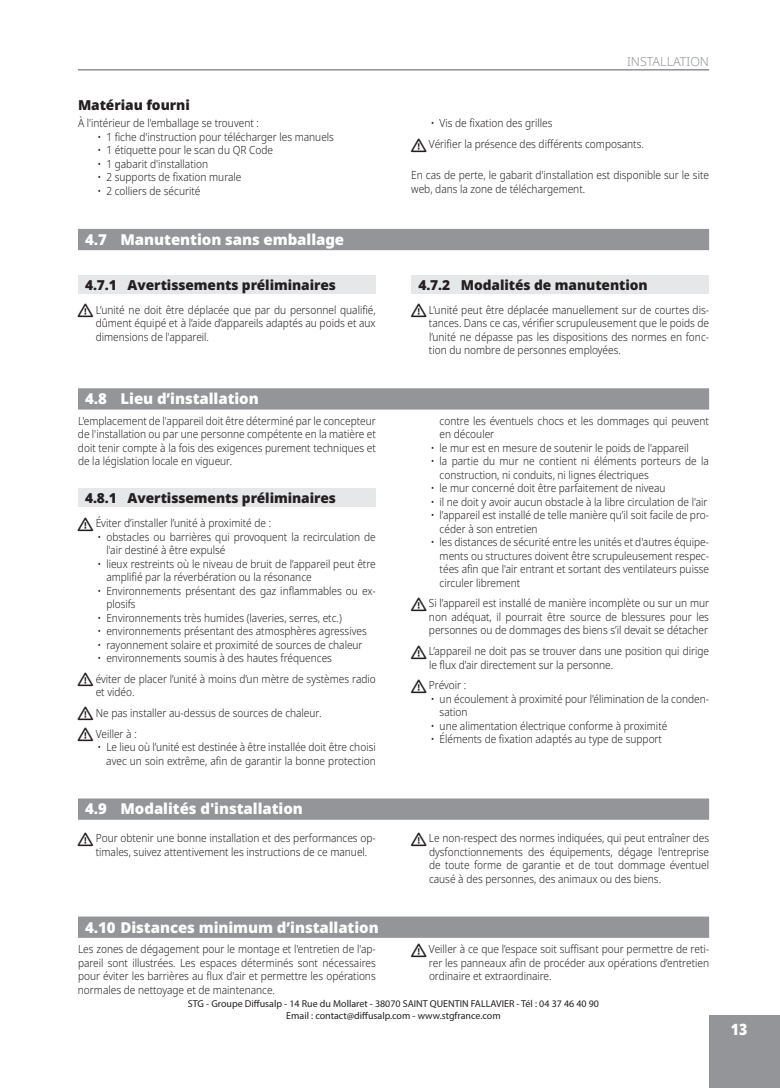
<style>
.page{position:relative;width:780px;height:1088px;background:#fff}
.page>*{position:absolute;margin:0;border:0;box-sizing:border-box;transform-origin:0 0}
.t1{font:900 15.62px "Noto Sans";color:#fff;scale:.9 1}
.t2{font:900 15px "Noto Sans";letter-spacing:-.005em;color:#fff}
.t3{font:900 13.75px "Noto Sans";letter-spacing:-.005em;color:#231f20}
.t4{font:300 12.5px "Noto Sans";color:#939598}
.t5{font:300 11.25px/13.5px "Noto Sans";color:#231f20;scale:.9 1}
.t6{font:10px/12px "Myriad Pro";color:#231f20;text-align:center}
</style>
<div class="page">
<div style="left:709px;top:1015px;width:71px;height:73px;background:#939598"></div>
<hr style="left:78px;top:69px;width:631px;height:1px;background:#939598">
<div style="left:78px;top:230px;width:631px;height:20px;background:#939598"></div>
<div style="left:78px;top:229px;width:631px;height:20px;background:#939598"></div>
<div style="left:78px;top:275px;width:298px;height:19px;background:#e6e7e9"></div>
<div style="left:411px;top:275px;width:298px;height:19px;background:#e6e7e9"></div>
<div style="left:78px;top:389px;width:631px;height:20px;background:#939598"></div>
<div style="left:78px;top:388px;width:631px;height:20px;background:#939598"></div>
<div style="left:78px;top:488px;width:298px;height:19px;background:#e6e7e9"></div>
<div style="left:78px;top:800px;width:631px;height:20px;background:#939598"></div>
<div style="left:78px;top:798px;width:631px;height:20px;background:#939598"></div>
<div style="left:78px;top:918px;width:631px;height:20px;background:#939598"></div>
<div style="left:78px;top:916px;width:631px;height:20px;background:#939598"></div>
<p class="t3" style="left:78px;top:95px;width:113px">Matériau fourni</p>
<p class="t5" style="left:78px;top:117px;width:202px">À l'intérieur de l'emballage se trouvent :</p>
<p class="t5" style="left:97px;top:130px;width:264px">• 1 fiche d'instruction pour télécharger les manuels</p>
<p class="t5" style="left:97px;top:144px;width:197px">• 1 étiquette pour le scan du QR Code</p>
<p class="t5" style="left:97px;top:157px;width:124px">• 1 gabarit d'installation</p>
<p class="t5" style="left:97px;top:171px;width:161px">• 2 supports de fixation murale</p>
<p class="t5" style="left:97px;top:184px;width:116px">• 2 colliers de sécurité</p>
<h2 class="t2" style="left:85px;top:228px;width:261px">4.7 Manutention sans emballage</h2>
<p class="t3" style="left:85px;top:274px;width:252px">4.7.1 Avertissements préliminaires</p>
<p class="t5" style="left:96px;top:303px;width:313px;text-align:justify">L’unité ne doit être déplacée que par du personnel qualifié, dûment équipé et à l’aide d’appareils adaptés au poids et aux dimensions de l'appareil.</p>
<h2 class="t2" style="left:85px;top:387px;width:175px">4.8 Lieu d’installation</h2>
<p class="t5" style="left:78px;top:414px;width:332px;text-align:justify">L'emplacement de l'appareil doit être déterminé par le concepteur de l'installation ou par une personne compétente en la matière et doit tenir compte à la fois des exigences purement techniques et de la législation locale en vigueur.</p>
<p class="t3" style="left:85px;top:488px;width:252px">4.8.1 Avertissements préliminaires</p>
<p class="t5" style="left:96px;top:517px;width:196px">Éviter d’installer l’unité à proximité de :</p>
<p class="t5" style="left:106px;top:530px;width:301px;text-indent:-9px">• obstacles ou barrières qui provoquent la recirculation de l'air destiné à être expulsé</p>
<p class="t5" style="left:106px;top:557px;width:301px;text-indent:-9px">• lieux restreints où le niveau de bruit de l’appareil peut être amplifié par la réverbération ou la résonance</p>
<p class="t5" style="left:106px;top:584px;width:301px;text-indent:-9px">• Environnements présentant des gaz inflammables ou ex&shy;plosifs</p>
<p class="t5" style="left:97px;top:611px;width:273px">• Environnements très humides (laveries, serres, etc.)</p>
<p class="t5" style="left:97px;top:625px;width:301px">• environnements présentant des atmosphères agressives</p>
<p class="t5" style="left:97px;top:638px;width:296px">• rayonnement solaire et proximité de sources de chaleur</p>
<p class="t5" style="left:96px;top:648px;width:313px;line-height:20.6px">• environnements soumis à des hautes fréquences<br>éviter de placer l’unité à moins d’un mètre de systèmes radio</p>
<p class="t5" style="left:96px;top:682px;width:252px;line-height:20.6px">et vidéo.<br>Ne pas installer au-dessus de sources de chaleur.<br>Veiller à :</p>
<p class="t5" style="left:97px;top:740px;width:311px;text-align:right">• Le lieu où l’unité est destinée à être installée doit être choisi avec un soin extrême, afin de garantir la bonne protection</p>
<p class="t4" style="left:627px;top:52px;width:8px">Installat</p>
<p class="t4" style="left:686px;top:52px;width:14px">ion</p>
<p class="t5" style="left:429px;top:113px;width:240px;line-height:20.6px">• Vis de fixation des grilles<br>Vérifier la présence des différents composants.</p>
<p class="t5" style="left:411px;top:169px;width:332px">En cas de perte, le gabarit d'installation est disponible sur le site web, dans la zone de téléchargement.</p>
<p class="t3" style="left:418px;top:274px;width:231px">4.7.2 Modalités de manutention</p>
<p class="t5" style="left:429px;top:303px;width:313px;text-align:justify">L’unité peut être déplacée manuellement sur de courtes dis&shy;tances. Dans ce cas, vérifier scrupuleusement que le poids de l’unité ne dépasse pas les dispositions des normes en fonc&shy;tion du nombre de personnes employées.</p>
<p class="t5" style="left:439px;top:414px;width:301px">contre les éventuels chocs et les dommages qui peuvent en découler</p>
<p class="t5" style="left:430px;top:441px;width:288px">• le mur est en mesure de soutenir le poids de l'appareil</p>
<p class="t5" style="left:439px;top:455px;width:301px;text-indent:-9px">• la partie du mur ne contient ni éléments porteurs de la construction, ni conduits, ni lignes électriques</p>
<p class="t5" style="left:430px;top:482px;width:262px">• le mur concerné doit être parfaitement de niveau</p>
<p class="t5" style="left:430px;top:495px;width:309px">• il ne doit y avoir aucun obstacle à la libre circulation de l'air</p>
<p class="t5" style="left:439px;top:509px;width:301px;text-indent:-9px">• l’appareil est installé de telle manière qu’il soit facile de pro&shy;céder à son entretien</p>
<p class="t5" style="left:439px;top:536px;width:301px;text-align:justify;text-indent:-9px">• les distances de sécurité entre les unités et d'autres équipe&shy;ments ou structures doivent être scrupuleusement respec&shy;tées afin que l'air entrant et sortant des ventilateurs puisse circuler librement</p>
<p class="t5" style="left:429px;top:597px;width:313px;text-align:justify">Si l’appareil est installé de manière incomplète ou sur un mur non adéquat, il pourrait être source de blessures pour les personnes ou de dommages des biens s’il devait se détacher</p>
<p class="t5" style="left:429px;top:644px;width:313px">L’appareil ne doit pas se trouver dans une position qui dirige le flux d’air directement sur la personne.</p>
<p class="t5" style="left:429px;top:678px;width:43px">Prévoir :</p>
<p class="t5" style="left:439px;top:692px;width:301px;text-indent:-9px">• un écoulement à proximité pour l'élimination de la conden&shy;sation</p>
<p class="t5" style="left:431px;top:719px;width:264px">• une alimentation électrique conforme à proximité</p>
<p class="t5" style="left:431px;top:732px;width:258px">• Éléments de fixation adaptés au type de support</p>
<h2 class="t2" style="left:85px;top:797px;width:219px">4.9 Modalités d'installation</h2>
<p class="t5" style="left:96px;top:831px;width:313px">Pour obtenir une bonne installation et des performances op&shy;timales, suivez attentivement les instructions de ce manuel.</p>
<p class="t5" style="left:429px;top:831px;width:313px;text-align:justify">Le non-respect des normes indiquées, qui peut entraîner des dysfonctionnements des équipements, dégage l'entreprise de toute forme de garantie et de tout dommage éventuel causé à des personnes, des animaux ou des biens.</p>
<h2 class="t2" style="left:85px;top:915px;width:295px">4.10 Distances minimum d’installation</h2>
<p class="t5" style="left:78px;top:942px;width:332px;text-align:justify">Les zones de dégagement pour le montage et l'entretien de l'ap&shy;pareil sont illustrées. Les espaces déterminés sont nécessaires pour éviter les barrières au flux d'air et permettre les opérations normales de nettoyage et de maintenance.</p>
<p class="t5" style="left:429px;top:942px;width:313px;text-align:justify">Veiller à ce que l’espace soit suffisant pour permettre de reti&shy;rer les panneaux afin de procéder aux opérations d’entretien ordinaire et extraordinaire.</p>
<p class="t6" style="left:188px;top:997px;width:412px">STG - Groupe Diffusalp - 14 Rue du Mollaret - 38070 SAINT QUENTIN FALLAVIER - Tél : 04 37 46 40 90<br>Email : contact@diffusalp.com - www.stgfrance.com</p>
<h1 class="t1" style="left:731px;top:1017px;width:20px">13</h1>
</div>
